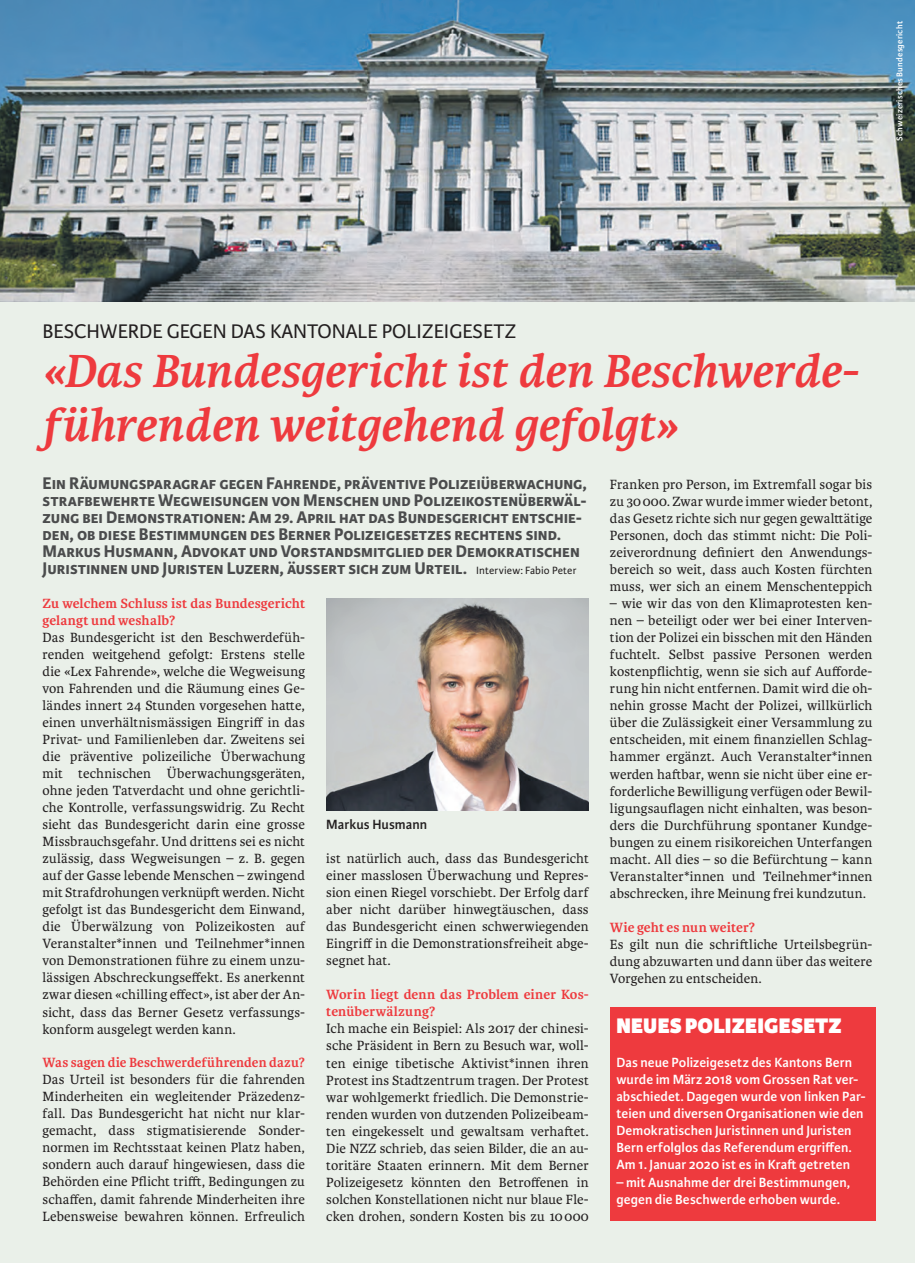
<style>
.page{position:relative;width:915px;height:1263px;background:#fff}
.page>*{position:absolute;margin:0;border:0;box-sizing:border-box;transform-origin:0 0}
.t1{font:italic 700 49.5px/54px "Karmina";color:#ee3a3e}
.t2{font:800 22.5px "Karmina Sans";letter-spacing:.005em;color:#fff}
.t3{font:21px "Karmina Sans";color:#231f20}
.t4{font:700 18px/17px "Karmina Sans";color:#4b4c4d}
.t5{font:14.25px/17px "Karmina";letter-spacing:.005em;color:#231f20;text-align:justify}
.t6{font:600 14.25px/17px "Karmina Sans";letter-spacing:.005em;color:#fff}
.t7{font:700 14.25px/17px "Karmina";letter-spacing:.01em;color:#ee3a3e}
.t8{font:600 14.25px "Karmina Sans";letter-spacing:.005em;color:#231f20}
.t9{font:600 9px "Karmina Sans";letter-spacing:.02em;color:#fff}
.s1{font-weight:400;font-size:11.25px;color:#231f20}
</style>
<div class="page">
<div style="left:0;top:0;width:914px;height:1263px;background:#eaf0e9"></div>
<img style="left:0;top:0;width:914px;height:302px">
<img style="left:326px;top:598px;width:262px;height:212px">
<div style="left:609px;top:1007px;width:265px;height:213px;background:#ee3a3e"></div>
<p class="t9" style="left:894px;top:141px;width:121px;rotate:-90deg">Schweizerisches Bundesgericht</p>
<h3 class="t3" style="left:43px;top:319px;width:475px">BESCHWERDE GEGEN DAS KANTONALE POLIZEIGESETZ</h3>
<h1 class="t1" style="left:43px;top:345px;width:817px">«Das Bundesgericht ist den Beschwerde&shy;führenden weitgehend gefolgt»</h1>
<p class="t4" style="left:43px;top:475px;width:546px">Ein Räumungsparagraf gegen Fahrende, präventive Polizeiüberwachung, strafbewehrte Wegweisungen von Menschen und Polizeikostenüberwäl&shy;zung bei Demonstrationen: Am 29. April hat das Bundesgericht entschie&shy;den, ob diese Bestimmungen des Berner Polizeigesetzes rechtens sind.<br>Markus Husmann, Advokat und Vorstandsmitglied der Demokratischen Juristinnen und Juristen Luzern, äussert sich zum Urteil. <span class="s1">Interview: Fabio Peter</span></p>
<p class="t7" style="left:43px;top:595px;width:264px">Zu welchem Schluss ist das Bundesgericht gelangt und weshalb?</p>
<p class="t5" style="left:43px;top:629px;width:264px">Das Bundesgericht ist den Beschwerdefüh&shy;renden weitgehend gefolgt: Erstens stelle die «Lex Fahrende», welche die Wegweisung von Fahrenden und die Räumung eines Ge&shy;ländes innert 24 Stunden vorgesehen hatte, einen unverhältnismässigen Eingriff in das Privat- und Familienleben dar. Zweitens sei die präventive polizeiliche Überwachung mit technischen Überwachungsgeräten, ohne jeden Tatverdacht und ohne gerichtli&shy;che Kontrolle, verfassungswidrig. Zu Recht sieht das Bundesgericht darin eine grosse Missbrauchsgefahr. Und drittens sei es nicht zulässig, dass Wegweisungen – z. B. gegen auf der Gasse lebende Menschen – zwingend mit Strafdrohungen verknüpft werden. Nicht gefolgt ist das Bundesgericht dem Einwand, die Überwälzung von Polizeikosten auf Veranstalter*innen und Teilnehmer*innen von Demonstrationen führe zu einem unzu&shy;lässigen Abschreckungseffekt. Es anerkennt zwar diesen «chilling effect», ist aber der An&shy;sicht, dass das Berner Gesetz verfassungs&shy;konform ausgelegt werden kann.</p>
<p class="t7" style="left:43px;top:1054px;width:264px">Was sagen die Beschwerdeführenden dazu?</p>
<p class="t5" style="left:43px;top:1071px;width:264px">Das Urteil ist besonders für die fahrenden Minderheiten ein wegleitender Präzedenz&shy;fall. Das Bundesgericht hat nicht nur klar&shy;gemacht, dass stigmatisierende Sonder&shy;normen im Rechtsstaat keinen Platz haben, sondern auch darauf hingewiesen, dass die Behörden eine Pflicht trifft, Bedingungen zu schaffen, damit fahrende Minderheiten ihre Lebensweise bewahren können. Erfreulich</p>
<p class="t5" style="left:609px;top:476px;width:264px">Franken pro Person, im Extremfall sogar bis zu 30000. Zwar wurde immer wieder betont, das Gesetz richte sich nur gegen gewalttätige Personen, doch das stimmt nicht: Die Poli&shy;zeiverordnung definiert den Anwendungs&shy;bereich so weit, dass auch Kosten fürchten muss, wer sich an einem Menschenteppich</p>
<p class="t5" style="left:609px;top:595px;width:264px">– wie wir das von den Klimaprotesten ken&shy;nen – beteiligt oder wer bei einer Interven&shy;tion der Polizei ein bisschen mit den Händen fuchtelt. Selbst passive Personen werden kostenpflichtig, wenn sie sich auf Aufforde&shy;rung hin nicht entfernen. Damit wird die oh&shy;nehin grosse Macht der Polizei, willkürlich über die Zulässigkeit einer Versammlung zu entscheiden, mit einem finanziellen Schlag&shy;hammer ergänzt. Auch Veranstalter*innen werden haftbar, wenn sie nicht über eine er&shy;forderliche Bewilligung verfügen oder Bewil&shy;ligungsauflagen nicht einhalten, was beson&shy;ders die Durchführung spontaner Kundge&shy;bungen zu einem risikoreichen Unterfangen macht. All dies – so die Befürchtung – kann Veranstalter*innen und Teilnehmer*innen abschrecken, ihre Meinung frei kundzutun.</p>
<p class="t7" style="left:609px;top:919px;width:147px">Wie geht es nun weiter?</p>
<p class="t5" style="left:609px;top:936px;width:264px">Es gilt nun die schriftliche Urteilsbegrün&shy;dung abzuwarten und dann über das weitere Vorgehen zu entscheiden.</p>
<p class="t8" style="left:326px;top:816px;width:102px">Markus Husmann</p>
<p class="t5" style="left:326px;top:850px;width:264px">ist natürlich auch, dass das Bundesgericht einer masslosen Überwachung und Repres&shy;sion einen Riegel vorschiebt. Der Erfolg darf aber nicht darüber hinwegtäuschen, dass das Bundesgericht einen schwerwiegenden Eingriff in die Demonstrationsfreiheit abge&shy;segnet hat.</p>
<p class="t7" style="left:326px;top:986px;width:264px">Worin liegt denn das Problem einer Kos&shy;tenüberwälzung?</p>
<p class="t5" style="left:326px;top:1020px;width:264px">Ich mache ein Beispiel: Als 2017 der chinesi&shy;sche Präsident in Bern zu Besuch war, woll&shy;ten einige tibetische Aktivist*innen ihren Protest ins Stadtzentrum tragen. Der Protest war wohlgemerkt friedlich. Die Demonstrie&shy;renden wurden von dutzenden Polizeibeam&shy;ten eingekesselt und gewaltsam verhaftet.<br>Die NZZ schrieb, das seien Bilder, die an au&shy;toritäre Staaten erinnern. Mit dem Berner Polizeigesetz könnten den Betroffenen in solchen Konstellationen nicht nur blaue Fle&shy;cken drohen, sondern Kosten bis zu 10000</p>
<h2 class="t2" style="left:616px;top:1013px;width:227px">NEUES POLIZEIGESETZ</h2>
<p class="t6" style="left:616px;top:1054px;width:251px">Das neue Polizeigesetz des Kantons Bern wurde im März 2018 vom Grossen Rat ver&shy;abschiedet. Dagegen wurde von linken Par&shy;teien und diversen Organisationen wie den Demokratischen Juristinnen und Juristen Bern erfolglos das Referendum ergriffen.<br>Am 1. Januar 2020 ist es in Kraft getreten</p>
<p class="t6" style="left:616px;top:1173px;width:235px">– mit Ausnahme der drei Bestimmungen, gegen die Beschwerde erhoben wurde.</p>
</div>
